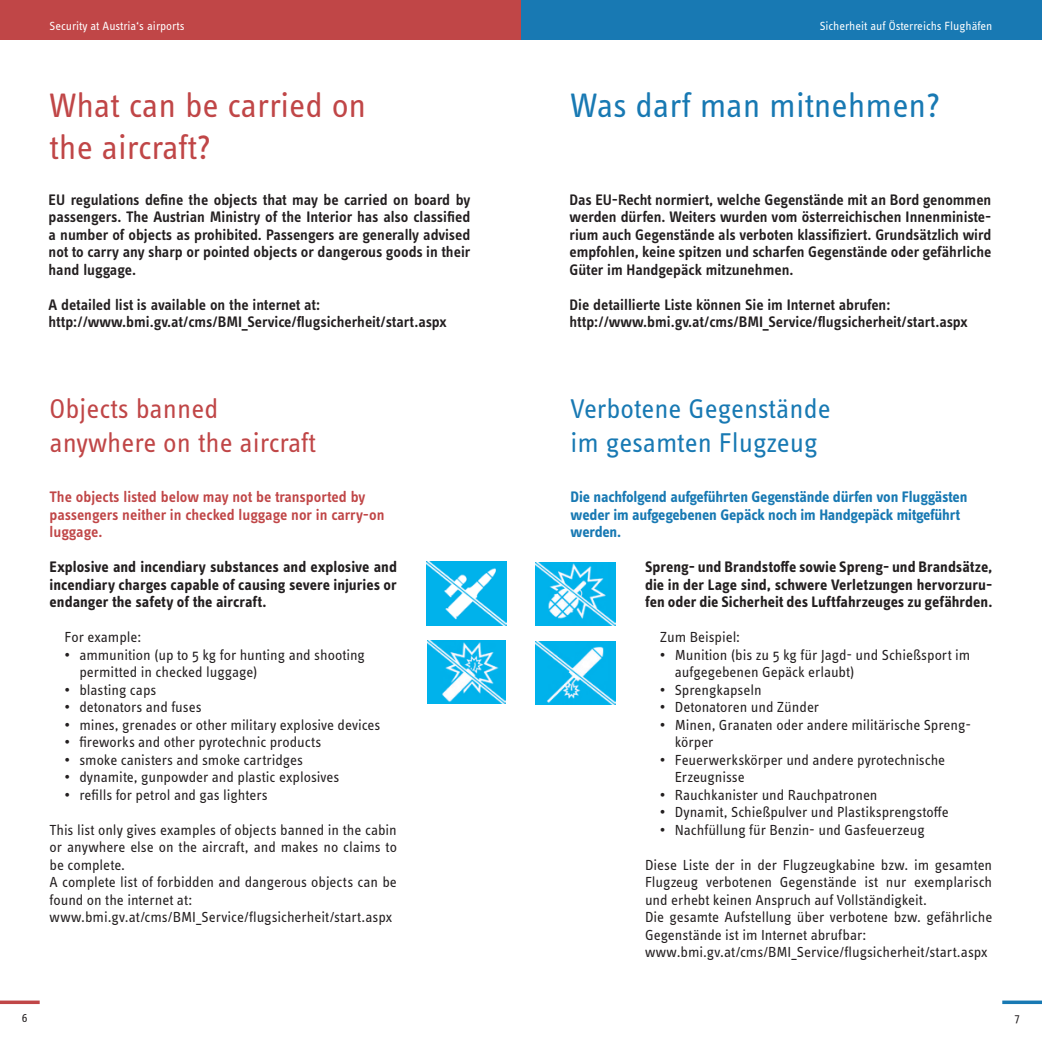
<style>
.page{position:relative;width:1042px;height:1042px;background:#fff}
.page>*{position:absolute;margin:0;border:0;box-sizing:border-box;transform-origin:0 0}
.t1{font:35px/42px "Info OT Text";color:#c04647}
.t2{font:35px "Info OT Text";color:#1879b3}
.t3{font:28px/33.6px "Info OT Text";color:#1879b3}
.t4{font:28px/33.6px "Info OT Text";color:#c04647}
.t5{font:600 15.75px/17.5px "Info OT Text";color:#231f20;text-align:justify}
.Normal_englisch{font:700 15.75px/17.5px "Info OT Text";color:#231f20;text-align:justify}
.t6{font:700 15.75px/17.5px "Info OT Text";letter-spacing:-.01em;color:#1879b3}
.t7{font:600 15.75px/17.5px "Info OT Text";color:#c04647}
.Normal_englisch-2{font:15.05px/17.5px "Info OT Text";letter-spacing:-.005em;color:#231f20}
.t8{font:12.25px "Info OT Text";color:#fff}
.t9{font:12.25px "Info OT Text";color:#231f20}
</style>
<div class="page">
<svg style="left:0;top:1000px;width:40px;height:4px"></svg>
<svg style="left:1002px;top:1000px;width:40px;height:4px"></svg>
<img style="left:427px;top:561px;width:79px;height:64px">
<img style="left:427px;top:641px;width:78px;height:62px">
<img style="left:536px;top:562px;width:79px;height:63px">
<img style="left:536px;top:641px;width:79px;height:64px">
<div style="left:521px;top:0;width:521px;height:40px;background:#1879b3"></div>
<div style="left:0;top:0;width:521px;height:40px;background:#c04647"></div>
<p class="t8" style="left:50px;top:18px;width:136px">Security at Austria‘s airports</p>
<p class="t8" style="left:820px;top:18px;width:174px">Sicherheit auf Österreichs Flughäfen</p>
<p class="t1" style="left:50px;top:84px;width:318px">What can be carried on the aircraft?</p>
<p class="t2" style="left:570px;top:84px;width:371px">Was darf man mitnehmen?</p>
<p class="t5" style="left:49px;top:190px;width:423px">EU regulations define the objects that may be carried on board by passengers. The Austrian Ministry of the Interior has also classified a number of objects as prohibited. Passengers are generally advised not to carry any sharp or pointed objects or dangerous goods in their hand luggage.</p>
<p class="t5" style="left:49px;top:295px;width:273px">A detailed list is available on the internet at:</p>
<p class="t5" style="left:49px;top:313px;width:399px">http://www.bmi.gv.at/cms/BMI_Service/flugsicherheit/start.aspx</p>
<p class="t4" style="left:50px;top:392px;width:268px">Objects banned anywhere on the aircraft</p>
<p class="t7" style="left:50px;top:488px;width:336px">The objects listed below may not be transported by passengers neither in checked luggage nor in carry-on luggage.</p>
<p class="Normal_englisch" style="left:50px;top:558px;width:349px">Explosive and incendiary substances and explosive and incendiary charges capable of causing severe injuries or endanger the safety of the aircraft.</p>
<p class="Normal_englisch-2" style="left:64px;top:628px;width:78px">For example:</p>
<p class="Normal_englisch-2" style="left:79px;top:645px;width:287px;text-indent:-15px">• ammunition (up to 5 kg for hunting and shooting permitted in checked luggage)</p>
<p class="Normal_englisch-2" style="left:64px;top:680px;width:93px">• blasting caps</p>
<p class="Normal_englisch-2" style="left:64px;top:698px;width:139px">• detonators and fuses</p>
<p class="Normal_englisch-2" style="left:64px;top:715px;width:317px">• mines, grenades or other military explosive devices</p>
<p class="Normal_englisch-2" style="left:64px;top:733px;width:258px">• fireworks and other pyrotechnic products</p>
<p class="Normal_englisch-2" style="left:64px;top:750px;width:240px">• smoke canisters and smoke cartridges</p>
<p class="Normal_englisch-2" style="left:64px;top:768px;width:276px">• dynamite, gunpowder and plastic explosives</p>
<p class="Normal_englisch-2" style="left:64px;top:785px;width:205px">• refills for petrol and gas lighters</p>
<p class="Normal_englisch-2" style="left:50px;top:820px;width:349px;text-align:justify">This list only gives examples of objects banned in the cabin or anywhere else on the aircraft, and makes no claims to be complete.</p>
<p class="Normal_englisch-2" style="left:50px;top:873px;width:349px">A complete list of forbidden and dangerous objects can be found on the internet at:</p>
<p class="Normal_englisch-2" style="left:50px;top:908px;width:344px">www.bmi.gv.at/cms/BMI_Service/flugsicherheit/start.aspx</p>
<p class="t5" style="left:569px;top:190px;width:423px">Das EU-Recht normiert, welche Gegenstände mit an Bord genommen werden dürfen. Weiters wurden vom österreichischen Innenministe&shy;rium auch Gegenstände als verboten klassifiziert. Grundsätzlich wird empfohlen, keine spitzen und scharfen Gegenstände oder gefährliche Güter im Handgepäck mitzunehmen.</p>
<p class="t5" style="left:569px;top:295px;width:322px">Die detaillierte Liste können Sie im Internet abrufen:</p>
<p class="t5" style="left:569px;top:313px;width:399px">http://www.bmi.gv.at/cms/BMI_Service/flugsicherheit/start.aspx</p>
<p class="t3" style="left:570px;top:392px;width:262px">Verbotene Gegenstände im gesamten Flugzeug</p>
<p class="t6" style="left:570px;top:488px;width:398px">Die nachfolgend aufgeführten Gegenstände dürfen von Fluggästen weder im aufgegebenen Gepäck noch im Handgepäck mitgeführt werden.</p>
<p class="Normal_englisch" style="left:645px;top:558px;width:349px">Spreng- und Brandstoffe sowie Spreng- und Brandsätze, die in der Lage sind, schwere Verletzungen hervorzuru&shy;fen oder die Sicherheit des Luftfahrzeuges zu gefährden.</p>
<p class="Normal_englisch-2" style="left:660px;top:628px;width:82px">Zum Beispiel:</p>
<p class="Normal_englisch-2" style="left:675px;top:645px;width:297px;text-indent:-15px">• Munition (bis zu 5 kg für Jagd- und Schießsport im aufgegebenen Gepäck erlaubt)</p>
<p class="Normal_englisch-2" style="left:660px;top:680px;width:103px">• Sprengkapseln</p>
<p class="Normal_englisch-2" style="left:660px;top:698px;width:161px">• Detonatoren und Zünder</p>
<p class="Normal_englisch-2" style="left:675px;top:715px;width:298px;text-indent:-15px">• Minen, Granaten oder andere militärische Spreng&shy;körper</p>
<p class="Normal_englisch-2" style="left:675px;top:750px;width:272px;text-indent:-15px">• Feuerwerkskörper und andere pyrotechnische<br>Erzeugnisse</p>
<p class="Normal_englisch-2" style="left:660px;top:785px;width:219px">• Rauchkanister und Rauchpatronen</p>
<p class="Normal_englisch-2" style="left:660px;top:803px;width:290px">• Dynamit, Schießpulver und Plastiksprengstoffe</p>
<p class="Normal_englisch-2" style="left:660px;top:820px;width:266px">• Nachfüllung für Benzin- und Gasfeuerzeug</p>
<p class="Normal_englisch-2" style="left:645px;top:855px;width:349px;text-align:justify">Diese Liste der in der Flugzeugkabine bzw. im gesamten Flugzeug verbotenen Gegenstände ist nur exemplarisch und erhebt keinen Anspruch auf Vollständigkeit.</p>
<p class="Normal_englisch-2" style="left:645px;top:908px;width:349px">Die gesamte Aufstellung über verbotene bzw. gefährliche<br>Gegenstände ist im Internet abrufbar:</p>
<p class="Normal_englisch-2" style="left:645px;top:943px;width:344px">www.bmi.gv.at/cms/BMI_Service/flugsicherheit/start.aspx</p>
<p class="t9" style="left:22px;top:1010px;width:7px">6</p>
<p class="t9" style="left:1015px;top:1010px;width:6px">7</p>
</div>
